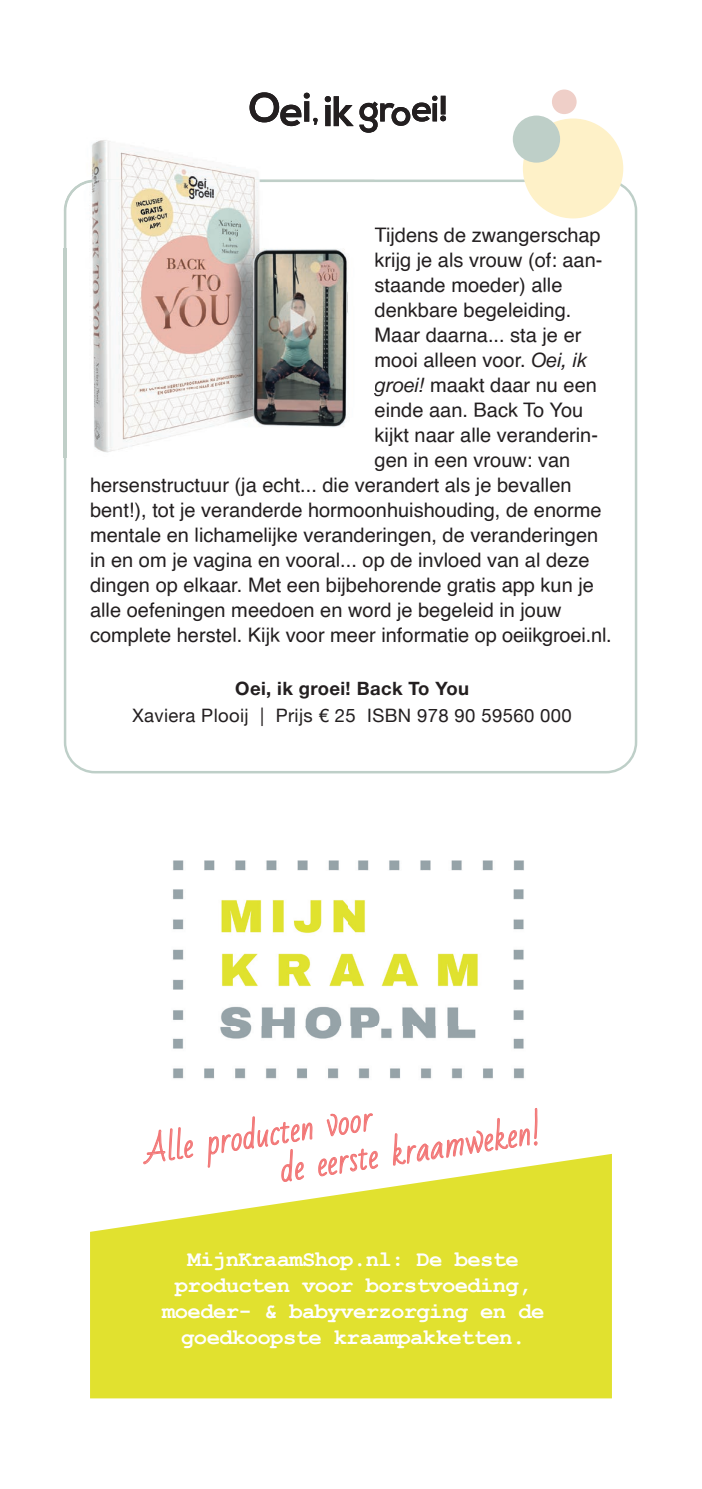
<style>
.page{position:relative;width:702px;height:1489px;background:#fff}
.page>*{position:absolute;margin:0;border:0;box-sizing:border-box;transform-origin:0 0}
.t1{font:31.5px/39.2px "Bad Script";color:#f27676}
.t2{font:700 22.25px/26px "Courier New";letter-spacing:-.03em;color:#fff;text-align:center}
.t3{font:20px "Helvetica";color:#231f20}
.t4{font:18.5px "Helvetica Neue";letter-spacing:.02em;color:#231f20}
.t5{font:700 18.5px "Helvetica Neue Cyr";letter-spacing:.02em;color:#231f20}
.s1{font-family:"Helvetica Neue Cyr";font-style:italic}
</style>
<div class="page">
<svg style="left:90px;top:1153px;width:522px;height:245px;background:#e4e446"></svg>
<img style="left:173px;top:860px;width:351px;height:219px">
<svg style="left:142px;top:1127px;width:52px;height:37px"></svg>
<svg style="left:207px;top:1113px;width:172px;height:69px"></svg>
<svg style="left:392px;top:1108px;width:146px;height:58px"></svg>
<svg style="left:249px;top:92px;width:68px;height:34px"></svg>
<svg style="left:325px;top:96px;width:28px;height:30px"></svg>
<svg style="left:64px;top:179px;width:573px;height:594px"></svg>
<div style="left:523px;top:118px;width:100px;height:100px;background:#fef1c8;border-radius:50%"></div>
<div style="left:513px;top:115px;width:47px;height:48px;background:#becfc8;border-radius:50%"></div>
<div style="left:552px;top:89px;width:24px;height:25px;background:#efcfc8;border-radius:50%"></div>
<img style="left:63px;top:140px;width:195px;height:71px">
<img style="left:63px;top:211px;width:1px;height:246px">
<svg style="left:359px;top:95px;width:87px;height:38px"></svg>
<img style="left:66px;top:249px;width:308px;height:208px">
<svg style="left:374px;top:378px;width:1px;height:18px"></svg>
<img style="left:64px;top:179px;width:310px;height:70px">
<img style="left:64px;top:249px;width:2px;height:208px">
<p class="t3" style="left:374px;top:219px;width:228px">Tijdens de zwangerschap</p>
<p class="t3" style="left:374px;top:244px;width:229px">krijg je als vrouw (of: aan-</p>
<p class="t3" style="left:374px;top:269px;width:189px">staande moeder) alle</p>
<p class="t3" style="left:374px;top:294px;width:198px">denkbare begeleiding.</p>
<p class="t3" style="left:374px;top:319px;width:208px">Maar daarna... sta je er</p>
<p class="t3" style="left:374px;top:344px;width:214px">mooi alleen voor. <span class="s1">Oei, ik</span></p>
<p class="t3" style="left:374px;top:369px;width:224px"><span class="s1">groei!</span> maakt daar nu een</p>
<p class="t3" style="left:374px;top:394px;width:210px">einde aan. Back To You</p>
<p class="t3" style="left:374px;top:419px;width:225px">kijkt naar alle veranderin-</p>
<p class="t3" style="left:374px;top:444px;width:197px">gen in een vrouw: van</p>
<p class="t3" style="left:90px;top:469px;width:483px">hersenstructuur (ja echt... die verandert als je bevallen</p>
<p class="t3" style="left:90px;top:494px;width:513px">bent!), tot je veranderde hormoonhuishouding, de enorme</p>
<p class="t3" style="left:90px;top:519px;width:509px">mentale en lichamelijke veranderingen, de veranderingen</p>
<p class="t3" style="left:90px;top:544px;width:501px">in en om je vagina en vooral... op de invloed van al deze</p>
<p class="t3" style="left:90px;top:569px;width:505px">dingen op elkaar. Met een bijbehorende gratis app kun je</p>
<p class="t3" style="left:90px;top:594px;width:473px">alle oefeningen meedoen en word je begeleid in jouw</p>
<p class="t3" style="left:90px;top:619px;width:523px">complete herstel. Kijk voor meer informatie op oeiikgroei.nl.</p>
<p class="t5" style="left:235px;top:678px;width:235px">Oei, ik groei! Back To You</p>
<p class="t4" style="left:132px;top:702px;width:441px">Xaviera Plooij | Prijs € 25 ISBN 978 90 59560 000</p>
<h1 class="t1" style="left:271px;top:1113px;width:265px;text-indent:-131px;rotate:-9deg">Alle producten voor<br>de eerste kraamweken!</h1>
<p class="t2" style="left:162px;top:1245px;width:384px">MijnKraamShop.nl: De beste producten voor borstvoeding, moeder- &amp; babyverzorging en de goedkoopste kraampakketten.</p>
</div>
